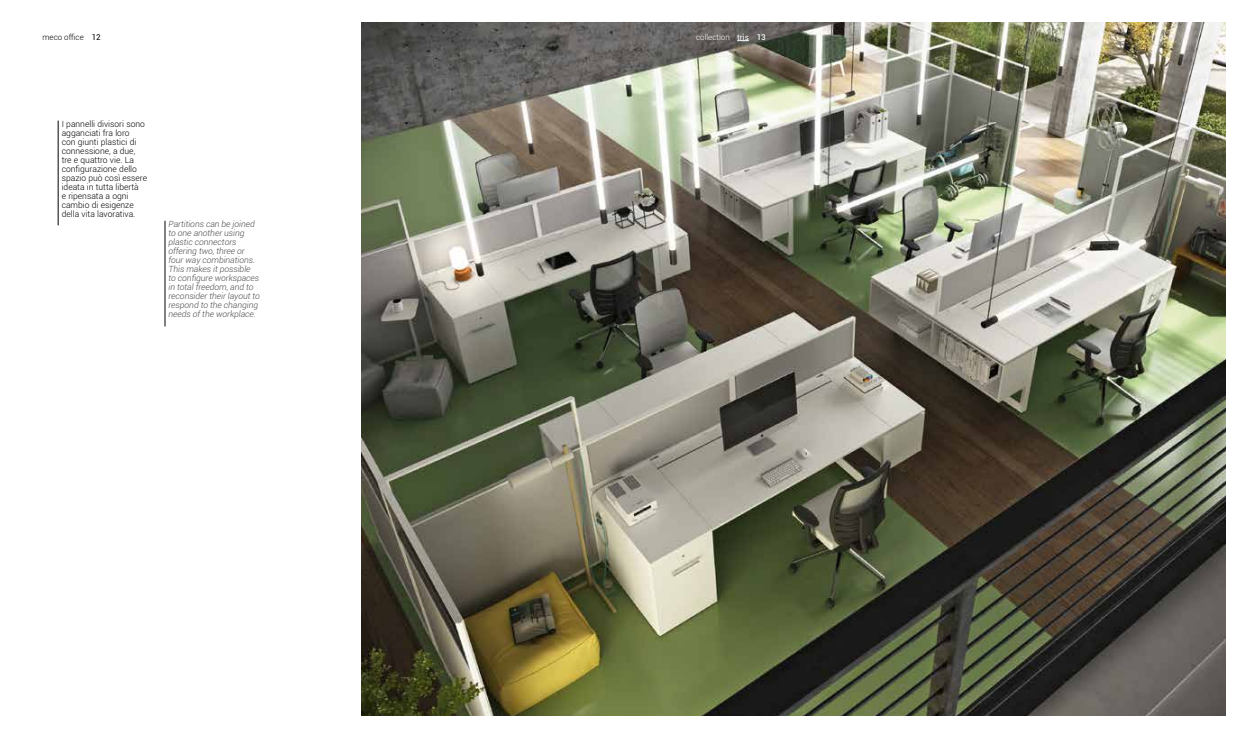
<style>
.page{position:relative;width:1248px;height:738px;background:#fff}
.page>*{position:absolute;margin:0;border:0;box-sizing:border-box;transform-origin:0 0}
.t1{font:italic 300 8.5px/9px "Roboto";letter-spacing:-.005em;color:#4a4a49}
.t2{font:300 8.5px/9px "Roboto";color:#000}
.t3{font:300 8px "Roboto";color:#fff}
.t4{font:300 8px "Roboto";color:#000}
.s1{font-weight:400}
.s2{font-weight:500}
</style>
<div class="page">
<img style="left:361px;top:23px;width:864px;height:691px">
<hr style="left:58px;top:120px;width:1px;height:105px;background:#000">
<hr style="left:165px;top:221px;width:1px;height:105px;background:#000">
<p class="t4" style="left:43px;top:32px;width:60px">meco office <span class="s1">12</span></p>
<p class="t2" style="left:62px;top:119px;width:87px">I pannelli divisori sono agganciati fra loro<br>con giunti plastici di connessione, a due, tre e quattro vie. La configurazione dello spazio può così essere ideata in tutta libertà<br>e ripensata a ogni cambio di esigenze della vita lavorativa.</p>
<p class="t1" style="left:168px;top:219px;width:93px">Partitions can be joined to one another using plastic connectors offering two, three or four way combinations.<br>This makes it possible to configure workspaces in total freedom, and to reconsider their layout to respond to the changing needs of the workplace.</p>
<p class="t3" style="left:696px;top:32px;width:71px">collection <span class="s1">tris</span> <span class="s2">13</span></p>
</div>
